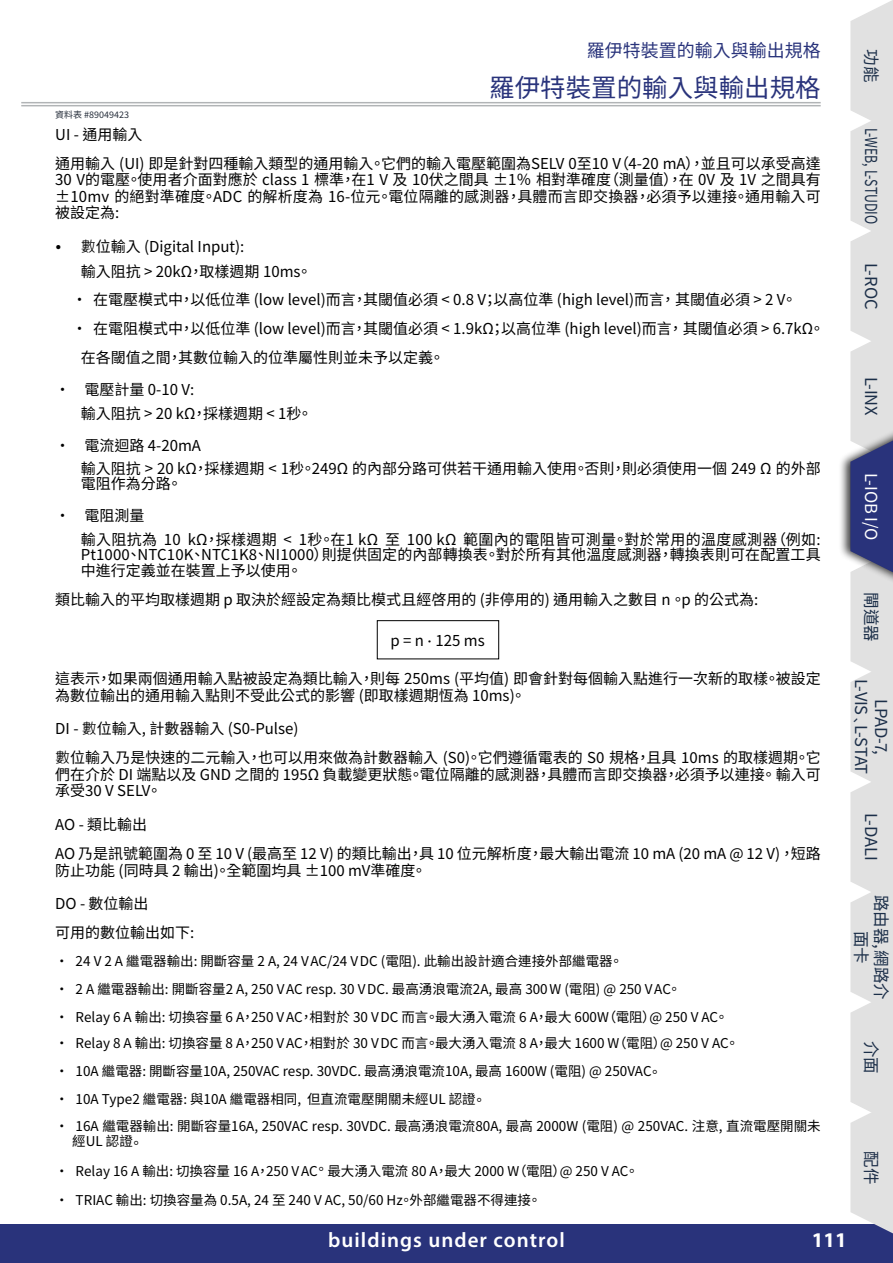
<style>
.page{position:relative;width:893px;height:1263px;background:#fff}
.page>*{position:absolute;margin:0;border:0;box-sizing:border-box;transform-origin:0 0}
.Title__Device__-__no{font:25.5px "Noto Sans TC";color:#29337b}
.t1{font:600 21px "Myriad Pro";letter-spacing:.05em;color:#fff}
.t2{font:700 21px "Myriad Pro";color:#fff}
.UberTitle__Device{font:18px "Noto Sans TC";color:#29337b}
.t3{font:16.5px/19.8px "Noto Sans TC";letter-spacing:-.01em;color:#1c2f49;text-align:center}
.t4{font:16.5px "Noto Sans TC";letter-spacing:-.01em;color:#1c2f49;scale:.75 1}
.t5{font:16.5px "Noto Sans TC";color:#fff}
.t6{font:16.5px "Noto Sans TC";color:#1e2f49}
.LOYTEC_Base__LANGUAG{font:15px/16.5px "Noto Sans TC";color:#000;text-align:justify}
.List_Text__Indent_0{font:15px/15px "Noto Sans TC";color:#000}
.Headline{font:15px "Noto Sans TC";color:#000}
.t7{font:13.5px/15px "Noto Sans TC";color:#000}
.Datasheet{font:9px "Noto Sans TC";color:#262e3b}
.s1{font-family:"Microsoft Jheng Hei"}
</style>
<div class="page">
<div style="left:0;top:1225px;width:893px;height:38px;background:#29337b"></div>
<hr style="left:21px;top:102px;width:800px;height:1px;background:#b1b4b6">
<hr style="left:21px;top:105px;width:800px;height:1px;background:#b1b4b6">
<div style="left:838px;top:412px;width:55px;height:188px;background:#000;opacity:.75"></div>
<svg style="left:850px;top:0;width:43px;height:1234px;background:#d0d1d8"></svg>
<div style="left:377px;top:620px;width:122px;height:39px;border:1px solid #000"></div>
<p class="UberTitle__Device" style="left:587px;top:40px;width:235px">羅伊特裝置的輸入與輸出規格</p>
<p class="Title__Device__-__no" style="left:489px;top:73px;width:333px">羅伊特裝置的輸入與輸出規格</p>
<p class="Datasheet" style="left:55px;top:109px;width:75px">資料表 #89049423</p>
<p class="Headline" style="left:55px;top:126px;width:89px">UI - 通用輸入</p>
<p class="LOYTEC_Base__LANGUAG" style="left:55px;top:155px;width:767px">通用輸入 (UI) 即是針對四種輸入類型的通用輸入。它們的輸入電壓範圍為SELV 0至10 V（4-20 mA），並且可以承受高達30 V的電壓。使用者介面對應於 class 1 標準，在1 V 及 10伏之間具 ±1％ 相對準確度（測量值），在 0V 及 1V 之間具有±10mv 的絕對準確度。ADC 的解析度為 16-位元。電位隔離的感測器，具體而言即交換器，必須予以連接。通用輸入可被設定為:</p>
<p class="LOYTEC_Base__LANGUAG" style="left:55px;top:238px;width:191px"><span class="s1">• 數</span>位輸入 (Digital Input):</p>
<p class="List_Text__Indent_0" style="left:81px;top:264px;width:233px">輸入阻抗 &gt; 20kΩ，取樣週期 10ms。</p>
<p class="LOYTEC_Base__LANGUAG" style="left:72px;top:291px;width:726px">• 在電壓模式中，以低位準 (low level)而言，其閾值必須 &lt; 0.8 V；以高位準 (high level)而言， 其閾值必須 &gt; 2 V。</p>
<p class="LOYTEC_Base__LANGUAG" style="left:72px;top:320px;width:754px">• 在電阻模式中，以低位準 (low level)而言，其閾值必須 &lt; 1.9kΩ；以高位準 (high level)而言， 其閾值必須 &gt; 6.7kΩ。</p>
<p class="List_Text__Indent_0" style="left:81px;top:350px;width:365px">在各閾值之間，其數位輸入的位準屬性則並未予以定義。</p>
<p class="LOYTEC_Base__LANGUAG" style="left:55px;top:382px;width:140px">• 電壓計量 0-10 V:</p>
<p class="List_Text__Indent_0" style="left:81px;top:406px;width:233px">輸入阻抗 &gt; 20 kΩ，採樣週期 &lt; 1秒。</p>
<p class="LOYTEC_Base__LANGUAG" style="left:55px;top:437px;width:147px">• 電流迴路 4-20mA</p>
<p class="List_Text__Indent_0" style="left:81px;top:461px;width:741px">輸入阻抗 &gt; 20 kΩ，採樣週期 &lt; 1秒。249Ω 的內部分路可供若干通用輸入使用。否則，則必須使用一個 249 Ω 的外部電阻作為分路。</p>
<p class="LOYTEC_Base__LANGUAG" style="left:55px;top:508px;width:91px">• 電阻測量</p>
<p class="List_Text__Indent_0" style="left:81px;top:532px;width:741px">輸入阻抗為 10 kΩ，採樣週期 &lt; 1秒。在1 kΩ 至 100 kΩ 範圍內的電阻皆可測量。對於常用的溫度感測器（例如:<br>Pt1000、NTC10K、NTC1K8、NI1000）則提供固定的內部轉換表。對於所有其他溫度感測器，轉換表則可在配置工具</p>
<p class="List_Text__Indent_0" style="left:81px;top:563px;width:223px">中進行定義並在裝置上予以使用。</p>
<p class="LOYTEC_Base__LANGUAG" style="left:55px;top:592px;width:705px">類比輸入的平均取樣週期 p 取決於經設定為類比模式且經啓用的 (非停用的) 通用輸入之數目 n 。p 的公式為:</p>
<p class="LOYTEC_Base__LANGUAG" style="left:390px;top:632px;width:96px">p=n<span class="s1">∙</span>125ms</p>
<p class="LOYTEC_Base__LANGUAG" style="left:55px;top:671px;width:767px">這表示，如果兩個通用輸入點被設定為類比輸入，則每 250ms (平均值) 即會針對每個輸入點進行一次新的取樣。被設定為數位輸出的通用輸入點則不受此公式的影響 (即取樣週期恆為 10ms)。</p>
<p class="Headline" style="left:55px;top:720px;width:245px">DI - <span class="s1">數</span>位輸入, 計數器輸入 (S0-Pulse)</p>
<p class="LOYTEC_Base__LANGUAG" style="left:55px;top:750px;width:767px"><span class="s1">數</span>位輸入乃是快速的二元輸入，也可以用來做為計數器輸入 (S0)。它們遵循電表的 S0 規格，且具 10ms 的取樣週期。它們在介於 DI 端點以及 GND 之間的 195Ω 負載變更狀態。電位隔離的感測器，具體而言即交換器，必須予以連接。 輸入可承受30 V SELV。</p>
<p class="Headline" style="left:55px;top:816px;width:93px">AO - 類比輸出</p>
<p class="LOYTEC_Base__LANGUAG" style="left:55px;top:846px;width:767px">AO 乃是訊號範圍為 0 至 10 V (最高至 12 V) 的類比輸出，具 10 位元解析度，最大輸出電流 10 mA (20 mA @ 12 V) ，短路防止功能 (同時具 2 輸出)。全範圍均具 ±100 mV準確度。</p>
<p class="Headline" style="left:55px;top:895px;width:95px">DO - 數位輸出</p>
<p class="LOYTEC_Base__LANGUAG" style="left:55px;top:925px;width:141px">可用的數位輸出如下:</p>
<p class="t7" style="left:55px;top:954px;width:569px">• 24 V 2 A 繼電器輸出: 開斷容量 2 A, 24 VAC/24 VDC (電阻). 此輸出設計適合連接外部繼電器。</p>
<p class="t7" style="left:55px;top:982px;width:627px">• 2 A 繼電器輸出: 開斷容量2 A, 250 VAC resp. 30 VDC. 最高湧浪電流2A, 最高 300W (電阻) @ 250 VAC。</p>
<p class="t7" style="left:55px;top:1009px;width:675px">• Relay 6 A 輸出: 切換容量 6 A，250 VAC，相對於 30 VDC 而言。最大湧入電流 6 A，最大 600W（電阻）@ 250 V AC。</p>
<p class="t7" style="left:55px;top:1036px;width:685px">• Relay 8 A 輸出: 切換容量 8 A，250 VAC，相對於 30 VDC 而言。最大湧入電流 8 A，最大 1600 W（電阻）@ 250 V AC。</p>
<p class="t7" style="left:55px;top:1063px;width:608px">• 10A 繼電器: 開斷容量10A, 250VAC resp. 30VDC. 最高湧浪電流10A, 最高 1600W (電阻) @ 250VAC。</p>
<p class="t7" style="left:55px;top:1091px;width:432px">• 10A Type2 繼電器: 與10A 繼電器相同, 但直流電壓開關未經UL 認證。</p>
<p class="t7" style="left:72px;top:1119px;width:750px;text-indent:-17px">• 16A 繼電器輸出: 開斷容量16A, 250VAC resp. 30VDC. 最高湧浪電流80A, 最高 2000W (電阻) @ 250VAC. 注意, 直流電壓開關未經UL 認證。</p>
<p class="t7" style="left:55px;top:1163px;width:585px">• Relay 16 A 輸出: 切換容量 16 A，250 VAC。 最大湧入電流 80 A，最大 2000 W（電阻）@ 250 V AC。</p>
<p class="t7" style="left:55px;top:1193px;width:487px">• TRIAC 輸出: 切換容量為 0.5A, 24 至 240 V AC, 50/60 Hz。外部繼電器不得連接。</p>
<h2 class="t1" style="left:328px;top:1227px;width:238px">buildings under control</h2>
<h2 class="t2" style="left:812px;top:1227px;width:36px">111</h2>
<p class="t3" style="left:881px;top:49px;width:34px;rotate:90deg">功能</p>
<p class="t4" style="left:880px;top:128px;width:130px;rotate:90deg">L‑WEB, L-STUDIO</p>
<p class="t3" style="left:881px;top:263px;width:48px;rotate:90deg">L‑ROC</p>
<p class="t3" style="left:881px;top:377px;width:41px;rotate:90deg">L‑INX</p>
<p class="t5" style="left:880px;top:473px;width:69px;rotate:90deg">L‑IOB I/O</p>
<p class="t3" style="left:881px;top:592px;width:51px;rotate:90deg">閘道器</p>
<p class="t3" style="left:891px;top:679px;width:96px;rotate:90deg">LPAD-7,<br>L‑VIS﹑L-STAT</p>
<p class="t3" style="left:881px;top:813px;width:50px;rotate:90deg">L‑DALI</p>
<p class="t3" style="left:891px;top:895px;width:106px;rotate:90deg">路由器,網路介面卡</p>
<p class="t3" style="left:881px;top:1041px;width:34px;rotate:90deg">介面</p>
<p class="t6" style="left:880px;top:1151px;width:35px;rotate:90deg">配件</p>
</div>
